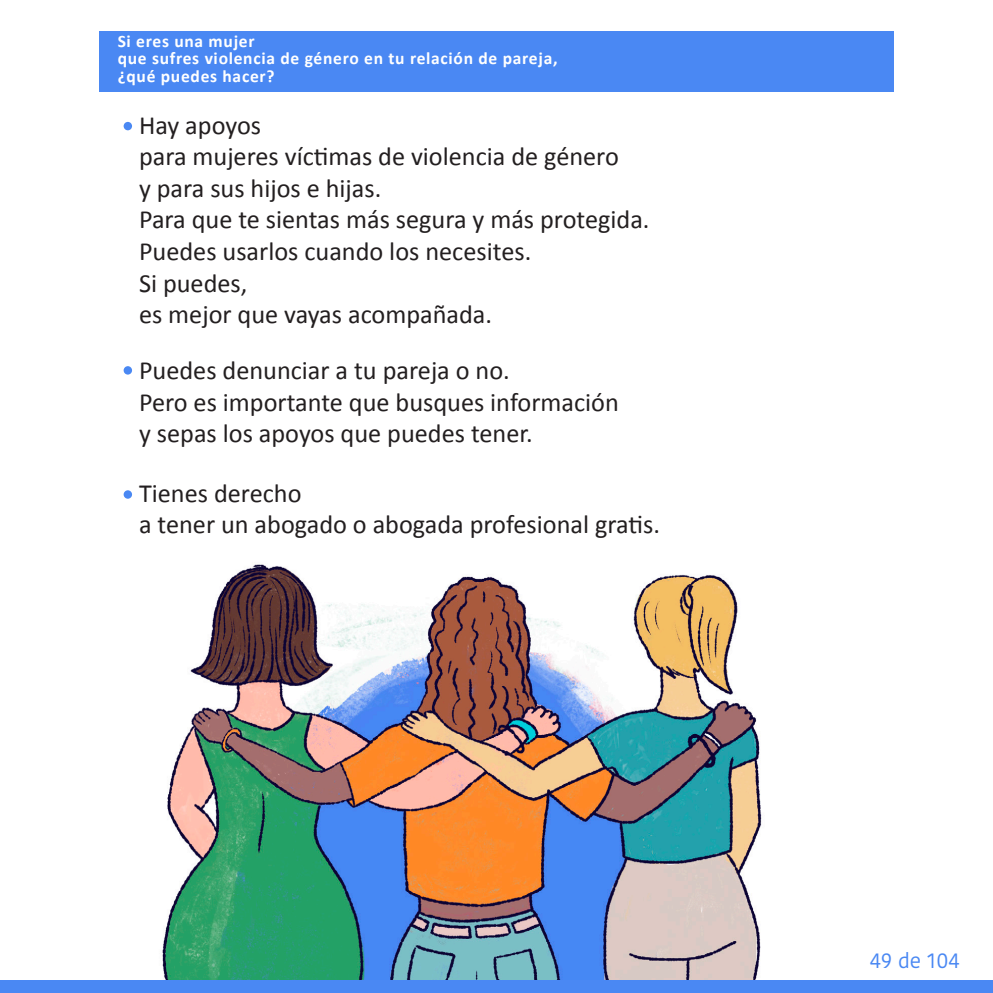
<style>
.page{position:relative;width:993px;height:993px;background:#fff}
.page>*{position:absolute;margin:0;border:0;box-sizing:border-box;transform-origin:0 0}
.t1{font:26.25px "Calibri";color:#231f20}
.t2{font:21px "Kohinoor Devanagari";color:#4a88f3}
.t3{font:700 17.5px "Calibri";letter-spacing:.04em;color:#fff}
</style>
<div class="page">
<img style="left:123px;top:490px;width:639px;height:490px">
<div style="left:0;top:980px;width:992px;height:12px;background:#4a88f3"></div>
<div style="left:124px;top:122px;width:8px;height:8px;background:#4a88f3;border-radius:50%"></div>
<div style="left:124px;top:366px;width:8px;height:8px;background:#4a88f3;border-radius:50%"></div>
<div style="left:124px;top:490px;width:8px;height:8px;background:#4a88f3;border-radius:50%"></div>
<div style="left:99px;top:31px;width:794px;height:60px;background:#4a88f3"></div>
<p class="t3" style="left:118px;top:30px;width:138px">Si eres una mujer</p>
<p class="t3" style="left:118px;top:47px;width:441px">que sufres violencia de género en tu relación de pareja,</p>
<p class="t3" style="left:118px;top:65px;width:158px">¿qué puedes hacer?</p>
<p class="t1" style="left:139px;top:109px;width:123px">Hay apoyos</p>
<p class="t1" style="left:139px;top:140px;width:481px">para mujeres víctimas de violencia de género</p>
<p class="t1" style="left:139px;top:172px;width:244px">y para sus hijos e hijas.</p>
<p class="t1" style="left:139px;top:203px;width:512px">Para que te sientas más segura y más protegida.</p>
<p class="t1" style="left:139px;top:235px;width:393px">Puedes usarlos cuando los necesites.</p>
<p class="t1" style="left:139px;top:266px;width:110px">Si puedes,</p>
<p class="t1" style="left:139px;top:298px;width:354px">es mejor que vayas acompañada.</p>
<p class="t1" style="left:139px;top:354px;width:372px">Puedes denunciar a tu pareja o no.</p>
<p class="t1" style="left:139px;top:385px;width:481px">Pero es importante que busques información</p>
<p class="t1" style="left:139px;top:417px;width:395px">y sepas los apoyos que puedes tener.</p>
<p class="t1" style="left:139px;top:476px;width:164px">Tienes derecho</p>
<p class="t1" style="left:139px;top:508px;width:522px">a tener un abogado o abogada profesional gratis.</p>
<p class="t2" style="left:869px;top:948px;width:91px">49 de 104</p>
</div>
